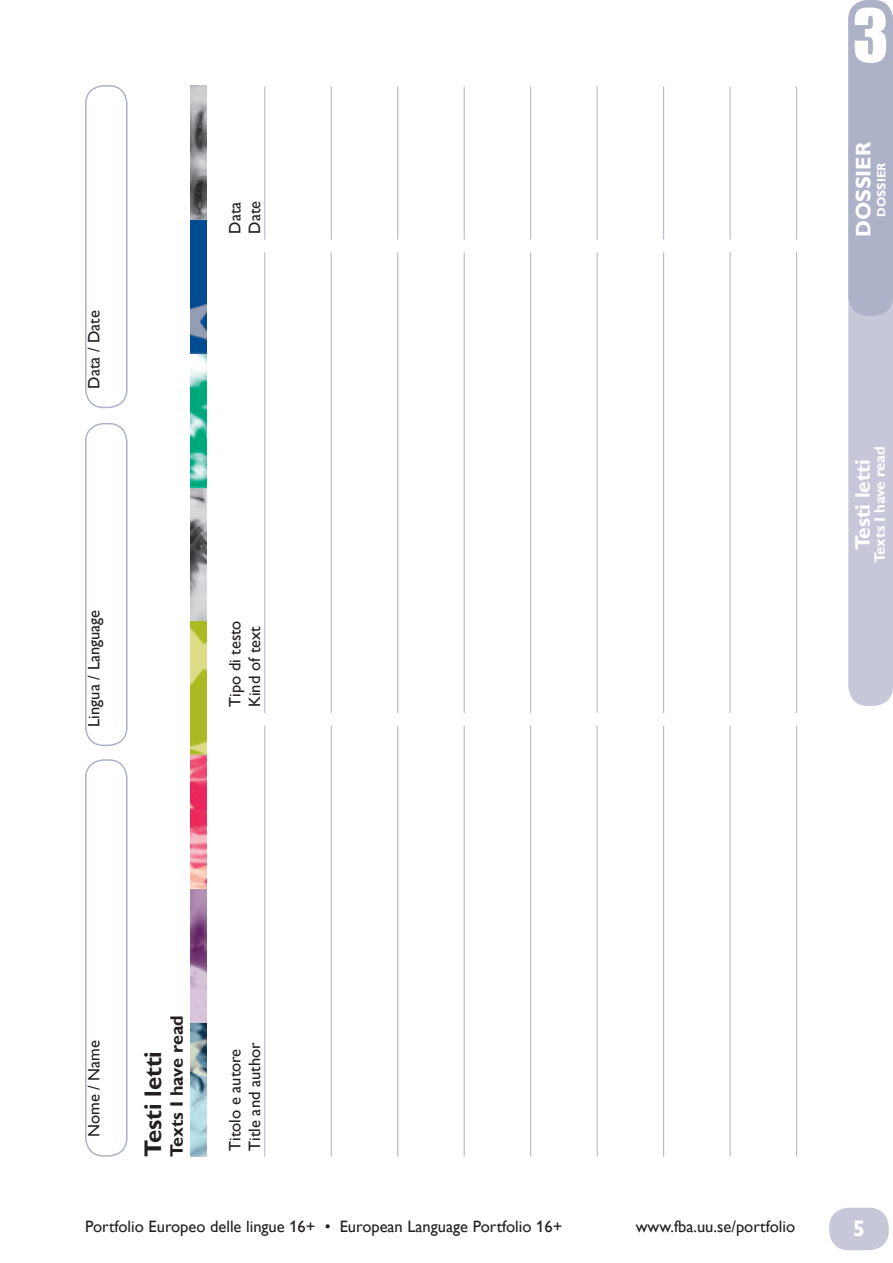
<style>
.page{position:relative;width:893px;height:1263px;background:#fff}
.page>*{position:absolute;margin:0;border:0;box-sizing:border-box;transform-origin:0 0}
.t1{font:67.5px "Impact";color:#fff}
.ESP_rubrik{font:700 24px "Gill Alt One";color:#231f20}
.t2{font:700 22.5px "Gill Alt One";color:#fff}
.ESP_rubrik-2{font:700 21px "Gill Alt One";letter-spacing:-.005em;color:#fff}
.ESP_rubrik-3{font:700 18px "Gill Alt One";letter-spacing:-.005em;color:#231f20}
.ESP_tabell_rubrik{font:16.5px "Gill Alt One";color:#231f20}
.ESP_rubrik-4{font:700 15px "Gill Alt One";letter-spacing:-.01em;color:#fff}
.t3{font:700 12px "Gill Alt One";color:#fff}
</style>
<div class="page">
<div style="left:829px;top:1208px;width:60px;height:42px;background:#c6c8d9;border-radius:20px"></div>
<div style="left:85px;top:759px;width:43px;height:398px;border:2px solid #aeb2c8;border-radius:18px"></div>
<div style="left:85px;top:423px;width:43px;height:323px;border:2px solid #aeb2c8;border-radius:18px"></div>
<div style="left:85px;top:85px;width:43px;height:323px;border:2px solid #aeb2c8;border-radius:18px"></div>
<img style="left:190px;top:86px;width:16px;height:1070px">
<div style="left:848px;top:0;width:45px;height:706px;background:#c6c8d9;border-radius:20px"></div>
<div style="left:848px;top:0;width:45px;height:316px;background:#aeb2c8;border-radius:20px"></div>
<hr style="left:264px;top:726px;width:1px;height:431px;background:#aeb2c8">
<hr style="left:264px;top:252px;width:1px;height:461px;background:#aeb2c8">
<hr style="left:264px;top:87px;width:1px;height:153px;background:#aeb2c8">
<hr style="left:331px;top:726px;width:1px;height:431px;background:#aeb2c8">
<hr style="left:331px;top:252px;width:1px;height:461px;background:#aeb2c8">
<hr style="left:331px;top:87px;width:1px;height:153px;background:#aeb2c8">
<hr style="left:397px;top:726px;width:1px;height:431px;background:#aeb2c8">
<hr style="left:397px;top:252px;width:1px;height:461px;background:#aeb2c8">
<hr style="left:397px;top:87px;width:1px;height:153px;background:#aeb2c8">
<hr style="left:464px;top:726px;width:1px;height:431px;background:#aeb2c8">
<hr style="left:464px;top:252px;width:1px;height:461px;background:#aeb2c8">
<hr style="left:464px;top:87px;width:1px;height:153px;background:#aeb2c8">
<hr style="left:530px;top:726px;width:1px;height:431px;background:#aeb2c8">
<hr style="left:530px;top:252px;width:1px;height:461px;background:#aeb2c8">
<hr style="left:530px;top:87px;width:1px;height:153px;background:#aeb2c8">
<hr style="left:597px;top:726px;width:1px;height:431px;background:#aeb2c8">
<hr style="left:597px;top:252px;width:1px;height:461px;background:#aeb2c8">
<hr style="left:597px;top:87px;width:1px;height:153px;background:#aeb2c8">
<hr style="left:663px;top:726px;width:1px;height:431px;background:#aeb2c8">
<hr style="left:663px;top:252px;width:1px;height:461px;background:#aeb2c8">
<hr style="left:663px;top:87px;width:1px;height:153px;background:#aeb2c8">
<hr style="left:730px;top:726px;width:1px;height:431px;background:#aeb2c8">
<hr style="left:730px;top:252px;width:1px;height:461px;background:#aeb2c8">
<hr style="left:730px;top:87px;width:1px;height:153px;background:#aeb2c8">
<hr style="left:796px;top:726px;width:1px;height:431px;background:#aeb2c8">
<hr style="left:796px;top:252px;width:1px;height:461px;background:#aeb2c8">
<hr style="left:796px;top:87px;width:1px;height:153px;background:#aeb2c8">
<p class="ESP_tabell_rubrik" style="left:84px;top:389px;width:80px;rotate:-90deg">Data / Date</p>
<p class="ESP_tabell_rubrik" style="left:84px;top:726px;width:118px;rotate:-90deg">Lingua / Language</p>
<p class="ESP_tabell_rubrik" style="left:225px;top:234px;width:33px;rotate:-90deg">Data</p>
<p class="ESP_tabell_rubrik" style="left:245px;top:234px;width:34px;rotate:-90deg">Date</p>
<p class="ESP_tabell_rubrik" style="left:225px;top:707px;width:88px;rotate:-90deg">Tipo di testo</p>
<p class="ESP_tabell_rubrik" style="left:245px;top:707px;width:82px;rotate:-90deg">Kind of text</p>
<h1 class="t1" style="left:853px;top:-17px;width:37px">3</h1>
<p class="ESP_rubrik-2" style="left:851px;top:237px;width:97px;rotate:-90deg">DOSSIER</p>
<p class="t3" style="left:874px;top:217px;width:56px;rotate:-90deg">DOSSIER</p>
<p class="ESP_rubrik-4" style="left:871px;top:563px;width:118px;rotate:-90deg">Texts I have read</p>
<p class="ESP_rubrik-2" style="left:851px;top:550px;width:93px;rotate:-90deg">Testi letti</p>
<p class="ESP_tabell_rubrik" style="left:84px;top:1137px;width:98px;rotate:-90deg">Nome / Name</p>
<p class="ESP_rubrik" style="left:139px;top:1157px;width:107px;rotate:-90deg">Testi letti</p>
<p class="ESP_rubrik-3" style="left:166px;top:1157px;width:143px;rotate:-90deg">Texts I have read</p>
<p class="ESP_tabell_rubrik" style="left:225px;top:1151px;width:103px;rotate:-90deg">Titolo e autore</p>
<p class="ESP_tabell_rubrik" style="left:245px;top:1151px;width:110px;rotate:-90deg">Title and author</p>
<p class="ESP_tabell_rubrik" style="left:85px;top:1217px;width:479px">Portfolio Europeo delle lingue 16+ • European Language Portfolio 16+</p>
<p class="ESP_tabell_rubrik" style="left:636px;top:1217px;width:161px">www.fba.uu.se/portfolio</p>
<h3 class="t2" style="left:853px;top:1215px;width:14px">5</h3>
</div>
